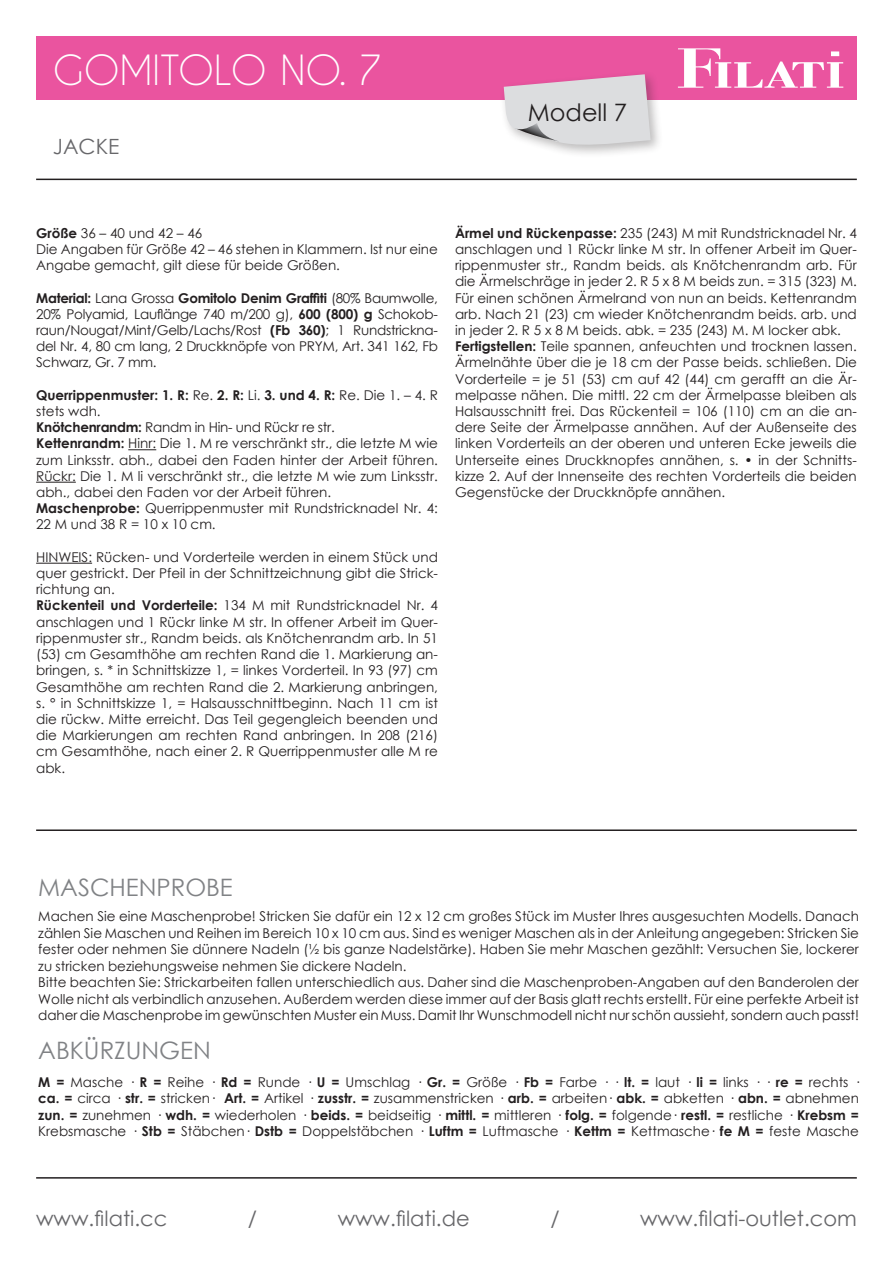
<style>
.page{position:relative;width:893px;height:1263px;background:#fff}
.page>*{position:absolute;margin:0;border:0;box-sizing:border-box;transform-origin:0 0}
.t1{font:39px "Caviar Dreams";color:#fff}
.t2{font:24px "Century Gothic";color:#808285}
.t3{font:24px "Century Gothic";color:#231f20}
.t4{font:21px "Century Gothic";color:#67676a}
.t5{font:13.5px/16.2px "Century Gothic";color:#231f20}
.s1{font-weight:700}
</style>
<div class="page">
<hr style="left:36px;top:1177px;width:821px;height:1px;background:#231f20">
<hr style="left:36px;top:179px;width:821px;height:1px;background:#231f20">
<div style="left:36px;top:36px;width:821px;height:64px;background:#ea549f"></div>
<svg style="left:678px;top:48px;width:165px;height:40px"></svg>
<div style="left:499px;top:70px;width:165px;height:88px;background:#231f20;opacity:.3"></div>
<svg style="left:504px;top:74px;width:147px;height:76px;background:#dcced7"></svg>
<svg style="left:128px;top:449px;width:28px;height:1px"></svg>
<hr style="left:36px;top:482px;width:40px;height:1px;background:#231f20">
<hr style="left:36px;top:563px;width:56px;height:1px;background:#231f20">
<hr style="left:36px;top:829px;width:821px;height:2px;background:#231f20">
<h1 class="t1" style="left:53px;top:47px;width:331px">GOMITOLO NO. 7</h1>
<h3 class="t4" style="left:53px;top:131px;width:68px">JACKE</h3>
<h2 class="t3" style="left:528px;top:96px;width:101px">Modell 7</h2>
<p class="t5" style="left:36px;top:225px;width:403px"><span class="s1">Größe</span> 36 – 40 und 42 – 46<br>Die Angaben für Größe 42 – 46 stehen in Klammern. Ist nur eine<br>Angabe gemacht, gilt diese für beide Größen.</p>
<p class="t5" style="left:36px;top:289px;width:403px;text-align:justify"><span class="s1">Material:</span> Lana Grossa <span class="s1">Gomitolo Denim Graffiti</span> (80% Baumwolle, 20% Polyamid, Lauflänge 740 m/200 g), <span class="s1">600 (800) g</span> Schokob&shy;raun/Nougat/Mint/Gelb/Lachs/Rost <span class="s1">(Fb 360)</span>; 1 Rundstrickna&shy;del Nr. 4, 80 cm lang, 2 Druckknöpfe von PRYM, Art. 341 162, Fb Schwarz, Gr. 7 mm.</p>
<p class="t5" style="left:36px;top:387px;width:403px"><span class="s1">Querrippenmuster: 1. R:</span> Re. <span class="s1">2. R:</span> Li. <span class="s1">3. und 4. R:</span> Re. Die 1. – 4. R stets wdh.<br><span class="s1">Knötchenrandm:</span> Randm in Hin- und Rückr re str.<br><span class="s1">Kettenrandm:</span> Hinr: Die 1. M re verschränkt str., die letzte M wie zum Linksstr. abh., dabei den Faden hinter der Arbeit führen.<br>Rückr: Die 1. M li verschränkt str., die letzte M wie zum Linksstr. abh., dabei den Faden vor der Arbeit führen.<br><span class="s1">Maschenprobe:</span> Querrippenmuster mit Rundstricknadel Nr. 4:<br>22 M und 38 R = 10 x 10 cm.</p>
<p class="t5" style="left:36px;top:549px;width:403px">HINWEIS: Rücken- und Vorderteile werden in einem Stück und quer gestrickt. Der Pfeil in der Schnittzeichnung gibt die Strick&shy;richtung an.<br><span class="s1">Rückenteil und Vorderteile:</span> 134 M mit Rundstricknadel Nr. 4 anschlagen und 1 Rückr linke M str. In offener Arbeit im Quer&shy;rippenmuster str., Randm beids. als Knötchenrandm arb. In 51 (53) cm Gesamthöhe am rechten Rand die 1. Markierung an&shy;bringen, s. * in Schnittskizze 1, = linkes Vorderteil. In 93 (97) cm Gesamthöhe am rechten Rand die 2. Markierung anbringen, s. ° in Schnittskizze 1, = Halsausschnittbeginn. Nach 11 cm ist die rückw. Mitte erreicht. Das Teil gegengleich beenden und die Markierungen am rechten Rand anbringen. In 208 (216) cm Gesamthöhe, nach einer 2. R Querrippenmuster alle M re abk.</p>
<p class="t5" style="left:455px;top:225px;width:403px"><span class="s1">Ärmel und Rückenpasse:</span> 235 (243) M mit Rundstricknadel Nr. 4 anschlagen und 1 Rückr linke M str. In offener Arbeit im Quer&shy;rippenmuster str., Randm beids. als Knötchenrandm arb. Für die Ärmelschräge in jeder 2. R 5 x 8 M beids zun. = 315 (323) M.<br>Für einen schönen Ärmelrand von nun an beids. Kettenrandm arb. Nach 21 (23) cm wieder Knötchenrandm beids. arb. und in jeder 2. R 5 x 8 M beids. abk. = 235 (243) M. M locker abk.<br><span class="s1">Fertigstellen:</span> Teile spannen, anfeuchten und trocknen lassen.<br>Ärmelnähte über die je 18 cm der Passe beids. schließen. Die Vorderteile = je 51 (53) cm auf 42 (44) cm gerafft an die Är&shy;melpasse nähen. Die mittl. 22 cm der Ärmelpasse bleiben als Halsausschnitt frei. Das Rückenteil = 106 (110) cm an die an&shy;dere Seite der Ärmelpasse annähen. Auf der Außenseite des linken Vorderteils an der oberen und unteren Ecke jeweils die Unterseite eines Druckknopfes annähen, s. • in der Schnitts&shy;kizze 2. Auf der Innenseite des rechten Vorderteils die beiden Gegenstücke der Druckknöpfe annähen.</p>
<h2 class="t2" style="left:38px;top:871px;width:196px">MASCHENPROBE</h2>
<p class="t5" style="left:38px;top:908px;width:822px">Machen Sie eine Maschenprobe! Stricken Sie dafür ein 12 x 12 cm großes Stück im Muster Ihres ausgesuchten Modells. Danach zählen Sie Maschen und Reihen im Bereich 10 x 10 cm aus. Sind es weniger Maschen als in der Anleitung angegeben: Stricken Sie fester oder nehmen Sie dünnere Nadeln (½ bis ganze Nadelstärke). Haben Sie mehr Maschen gezählt: Versuchen Sie, lockerer zu stricken beziehungsweise nehmen Sie dickere Nadeln.<br>Bitte beachten Sie: Strickarbeiten fallen unterschiedlich aus. Daher sind die Maschenproben-Angaben auf den Banderolen der Wolle nicht als verbindlich anzusehen. Außerdem werden diese immer auf der Basis glatt rechts erstellt. Für eine perfekte Arbeit ist daher die Maschenprobe im gewünschten Muster ein Muss. Damit Ihr Wunschmodell nicht nur schön aussieht, sondern auch passt!</p>
<h2 class="t2" style="left:38px;top:1034px;width:174px">ABKÜRZUNGEN</h2>
<p class="t5" style="left:38px;top:1074px;width:822px;text-align:justify"><span class="s1">M =</span> Masche · <span class="s1">R =</span> Reihe · <span class="s1">Rd =</span> Runde · <span class="s1">U =</span> Umschlag · <span class="s1">Gr. =</span> Größe · <span class="s1">Fb =</span> Farbe · · <span class="s1">lt. =</span> laut · <span class="s1">li =</span> links · · <span class="s1">re =</span> rechts · <span class="s1">ca. =</span> circa · <span class="s1">str. =</span> stricken· <span class="s1">Art. =</span> Artikel · <span class="s1">zusstr. =</span> zusammenstricken · <span class="s1">arb. =</span> arbeiten· <span class="s1">abk. =</span> abketten · <span class="s1">abn. =</span> abnehmen <span class="s1">zun. =</span> zunehmen · <span class="s1">wdh. =</span> wiederholen · <span class="s1">beids. =</span> beidseitig · <span class="s1">mittl. =</span> mittleren · <span class="s1">folg. =</span> folgende· <span class="s1">restl. =</span> restliche · <span class="s1">Krebsm = </span>Krebsmasche · <span class="s1">Stb =</span> Stäbchen· <span class="s1">Dstb =</span> Doppelstäbchen · <span class="s1">Luftm =</span> Luftmasche · <span class="s1">Kettm =</span> Kettmasche· <span class="s1">fe M =</span> feste Masche</p>
<h3 class="t4" style="left:36px;top:1204px;width:133px">www.filati.cc</h3>
<h3 class="t4" style="left:248px;top:1204px;width:11px">/</h3>
<h3 class="t4" style="left:338px;top:1204px;width:134px">www.filati.de</h3>
<h3 class="t4" style="left:550px;top:1204px;width:11px">/</h3>
<h3 class="t4" style="left:640px;top:1204px;width:218px">www.filati-outlet.com</h3>
</div>
